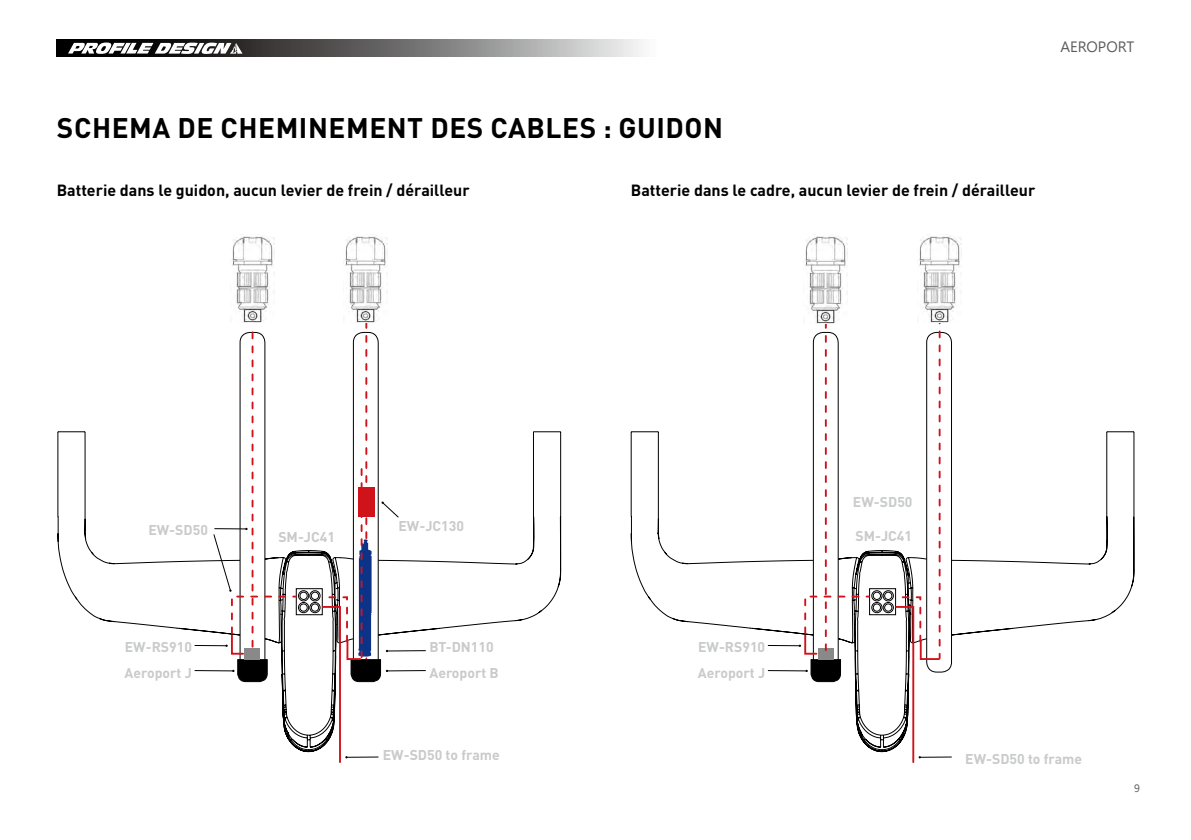
<style>
.page{position:relative;width:1191px;height:840px;background:#fff}
.page>*{position:absolute;margin:0;border:0;box-sizing:border-box;transform-origin:0 0}
.t1{font:700 28px "DIN Pro";letter-spacing:.02em;color:#000}
.t2{font:700 16px "DIN Pro";color:#000}
.t3{font:700 14px "DIN Pro";color:#c9caca}
.t4{font:14px "Microsoft Jheng Hei";color:#595757}
.t5{font:10px "Microsoft Jheng Hei";color:#595757}
</style>
<div class="page">
<svg style="left:57px;top:40px;width:584px;height:17px;background:#747373"></svg>
<svg style="left:68px;top:43px;width:174px;height:11px"></svg>
<svg style="left:57px;top:431px;width:504px;height:320px"></svg>
<img style="left:232px;top:236px;width:42px;height:86px">
<svg style="left:298px;top:590px;width:14px;height:22px"></svg>
<div style="left:296px;top:588px;width:26px;height:26px;border:1px solid #000"></div>
<div style="left:298px;top:590px;width:11px;height:11px;border:1px solid #000;border-radius:50%"></div>
<div style="left:300px;top:592px;width:7px;height:7px;background:#fff;border-radius:50%"></div>
<div style="left:300px;top:591px;width:7px;height:8px;border:1px solid #000;border-radius:50%"></div>
<div style="left:298px;top:601px;width:11px;height:11px;border:1px solid #000;border-radius:50%"></div>
<div style="left:300px;top:603px;width:7px;height:8px;background:#fff;border-radius:50%"></div>
<div style="left:300px;top:603px;width:7px;height:8px;border:1px solid #000;border-radius:50%"></div>
<div style="left:309px;top:590px;width:11px;height:11px;border:1px solid #000;border-radius:50%"></div>
<div style="left:311px;top:591px;width:8px;height:8px;border:1px solid #000;border-radius:50%"></div>
<div style="left:309px;top:601px;width:11px;height:11px;border:1px solid #000;border-radius:50%"></div>
<div style="left:311px;top:603px;width:8px;height:8px;border:1px solid #000;border-radius:50%"></div>
<hr style="left:195px;top:644px;width:32px;height:1px;background:#000">
<hr style="left:195px;top:669px;width:38px;height:2px;background:#000">
<hr style="left:387px;top:669px;width:39px;height:2px;background:#000">
<hr style="left:387px;top:650px;width:39px;height:1px;background:#000">
<svg style="left:213px;top:332px;width:84px;height:350px"></svg>
<svg style="left:313px;top:322px;width:86px;height:441px"></svg>
<img style="left:345px;top:236px;width:42px;height:86px">
<svg style="left:630px;top:431px;width:504px;height:320px"></svg>
<div style="left:926px;top:332px;width:25px;height:339px;background:#fff;border-radius:10px"></div>
<div style="left:926px;top:332px;width:25px;height:340px;border:1px solid #000;border-radius:10px"></div>
<svg style="left:871px;top:590px;width:15px;height:22px"></svg>
<div style="left:869px;top:588px;width:27px;height:26px;border:1px solid #000"></div>
<div style="left:871px;top:590px;width:11px;height:11px;border:1px solid #000;border-radius:50%"></div>
<div style="left:873px;top:592px;width:7px;height:7px;background:#fff;border-radius:50%"></div>
<div style="left:873px;top:591px;width:8px;height:8px;border:1px solid #000;border-radius:50%"></div>
<div style="left:871px;top:601px;width:11px;height:11px;border:1px solid #000;border-radius:50%"></div>
<div style="left:873px;top:603px;width:7px;height:8px;background:#fff;border-radius:50%"></div>
<div style="left:873px;top:603px;width:8px;height:8px;border:1px solid #000;border-radius:50%"></div>
<div style="left:883px;top:590px;width:10px;height:11px;border:1px solid #000;border-radius:50%"></div>
<div style="left:884px;top:591px;width:8px;height:8px;border:1px solid #000;border-radius:50%"></div>
<div style="left:883px;top:601px;width:10px;height:11px;border:1px solid #000;border-radius:50%"></div>
<div style="left:884px;top:603px;width:8px;height:8px;border:1px solid #000;border-radius:50%"></div>
<hr style="left:768px;top:644px;width:32px;height:1px;background:#000">
<hr style="left:919px;top:756px;width:32px;height:1px;background:#000">
<svg style="left:886px;top:322px;width:55px;height:441px"></svg>
<hr style="left:768px;top:669px;width:38px;height:2px;background:#000">
<svg style="left:798px;top:323px;width:73px;height:359px"></svg>
<img style="left:805px;top:236px;width:42px;height:87px">
<img style="left:919px;top:236px;width:42px;height:86px">
<p class="t4" style="left:1060px;top:38px;width:75px">AEROPORT</p>
<h1 class="t1" style="left:57px;top:104px;width:667px">SCHEMA DE CHEMINEMENT DES CABLES : GUIDON</h1>
<p class="t2" style="left:57px;top:176px;width:414px">Batterie dans le guidon, aucun levier de frein / dérailleur</p>
<p class="t2" style="left:631px;top:176px;width:406px">Batterie dans le cadre, aucun levier de frein / dérailleur</p>
<p class="t3" style="left:853px;top:490px;width:61px">EW-SD50</p>
<p class="t3" style="left:148px;top:518px;width:61px">EW-SD50</p>
<p class="t3" style="left:278px;top:525px;width:58px">SM-JC41</p>
<p class="t3" style="left:398px;top:513px;width:67px">EW-JC130</p>
<p class="t3" style="left:855px;top:524px;width:58px">SM-JC41</p>
<p class="t3" style="left:125px;top:635px;width:69px">EW-RS910</p>
<p class="t3" style="left:429px;top:635px;width:66px">BT-DN110</p>
<p class="t3" style="left:698px;top:635px;width:69px">EW-RS910</p>
<p class="t3" style="left:125px;top:660px;width:69px">Aeroport J</p>
<p class="t3" style="left:429px;top:660px;width:71px">Aeroport B</p>
<p class="t3" style="left:698px;top:660px;width:69px">Aeroport J</p>
<p class="t3" style="left:383px;top:742px;width:118px">EW-SD50 to frame</p>
<p class="t3" style="left:965px;top:746px;width:118px">EW-SD50 to frame</p>
<p class="t5" style="left:1134px;top:781px;width:7px">9</p>
</div>
